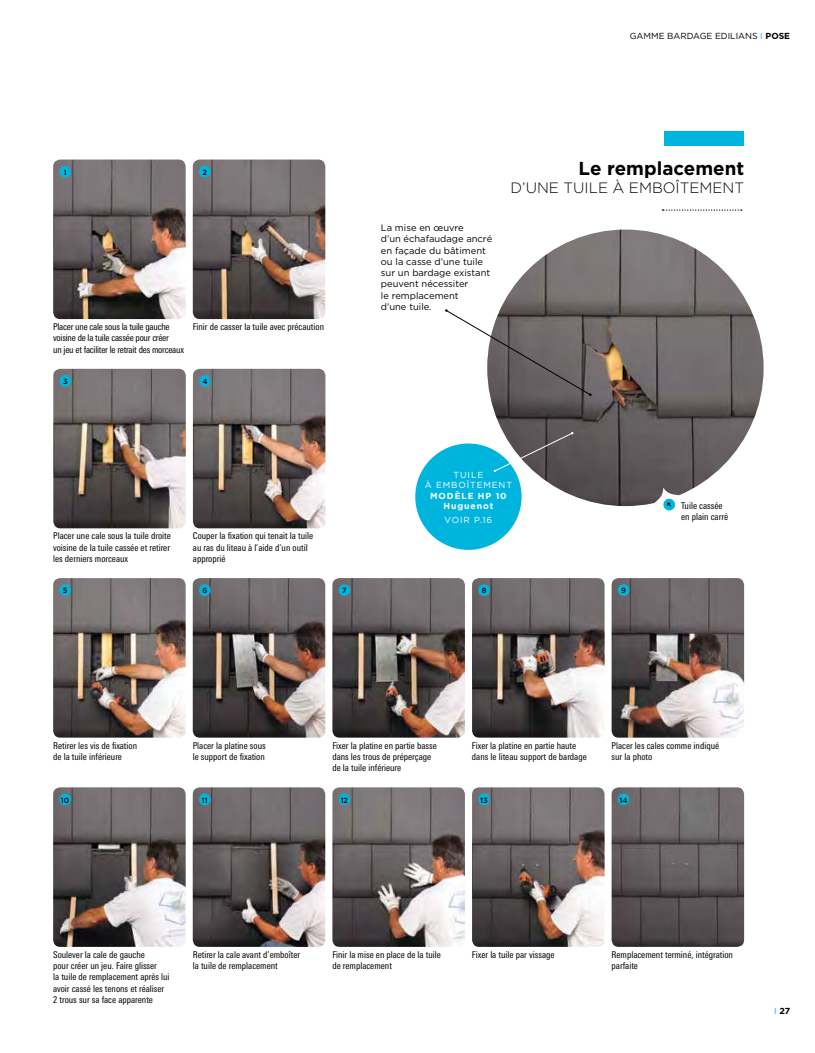
<style>
.page{position:relative;width:815px;height:1053px;background:#fff}
.page>*{position:absolute;margin:0;border:0;box-sizing:border-box;transform-origin:0 0}
.t1{font:700 18.75px "Gotham HTF";color:#000}
.t2{font:300 15px "Gotham HTF";color:#000}
.t3{font:condensed 9.38px/11.2px "Linotype Univers";color:#000}
.t4{font:9.38px/11.2px "Gotham HTF";color:#000}
.t5{font:condensed 9.38px/11.2px "Linotype Univers";letter-spacing:-.02em;color:#000}
.t6{font:8.75px "Gotham HTF";color:#000}
.t7{font:8.75px/10.5px "Gotham HTF";letter-spacing:.1em;color:#fff;text-align:center}
.t8{font:700 8.75px/10.5px "Gotham HTF";letter-spacing:.1em;color:#fff;text-align:center}
.t9{font:700 8.75px "Gotham HTF";color:#000}
.t10{font:500 7.5px "Gotham HTF";color:#000}
.s1{color:#00b5dd}
.s2{font-weight:700}
.s3{font-weight:400;color:#00b5dd}
</style>
<div class="page">
<img style="left:193px;top:578px;width:132px;height:159px">
<img style="left:332px;top:578px;width:133px;height:159px">
<img style="left:472px;top:578px;width:133px;height:159px">
<img style="left:612px;top:578px;width:132px;height:159px">
<img style="left:53px;top:578px;width:133px;height:159px">
<div style="left:59px;top:584px;width:12px;height:12px;background:#00b5dd;border-radius:50%"></div>
<div style="left:199px;top:584px;width:12px;height:12px;background:#00b5dd;border-radius:50%"></div>
<div style="left:339px;top:584px;width:11px;height:12px;background:#00b5dd;border-radius:50%"></div>
<div style="left:478px;top:584px;width:12px;height:12px;background:#00b5dd;border-radius:50%"></div>
<div style="left:618px;top:584px;width:11px;height:12px;background:#00b5dd;border-radius:50%"></div>
<img style="left:193px;top:787px;width:132px;height:159px">
<img style="left:332px;top:787px;width:133px;height:159px">
<img style="left:472px;top:787px;width:133px;height:159px">
<img style="left:612px;top:787px;width:132px;height:159px">
<img style="left:53px;top:787px;width:133px;height:159px">
<div style="left:59px;top:793px;width:12px;height:12px;background:#00b5dd;border-radius:50%"></div>
<div style="left:199px;top:793px;width:12px;height:12px;background:#00b5dd;border-radius:50%"></div>
<div style="left:339px;top:793px;width:11px;height:12px;background:#00b5dd;border-radius:50%"></div>
<div style="left:478px;top:793px;width:12px;height:12px;background:#00b5dd;border-radius:50%"></div>
<div style="left:618px;top:793px;width:11px;height:12px;background:#00b5dd;border-radius:50%"></div>
<img style="left:53px;top:159px;width:133px;height:160px">
<img style="left:193px;top:159px;width:132px;height:160px">
<div style="left:59px;top:166px;width:12px;height:11px;background:#00b5dd;border-radius:50%"></div>
<div style="left:199px;top:166px;width:12px;height:11px;background:#00b5dd;border-radius:50%"></div>
<img style="left:53px;top:369px;width:133px;height:159px">
<div style="left:60px;top:375px;width:11px;height:11px;background:#00b5dd;border-radius:50%"></div>
<img style="left:193px;top:369px;width:132px;height:159px">
<div style="left:199px;top:375px;width:12px;height:11px;background:#00b5dd;border-radius:50%"></div>
<svg style="left:662px;top:209px;width:80px;height:2px"></svg>
<div style="left:664px;top:131px;width:80px;height:14px;background:#00b5dd"></div>
<img style="left:487px;top:229px;width:277px;height:277px;border-radius:138px">
<div style="left:415px;top:443px;width:107px;height:107px;background:#00b5dd;border-radius:50%"></div>
<svg style="left:494px;top:432px;width:79px;height:40px"></svg>
<svg style="left:445px;top:309px;width:147px;height:87px"></svg>
<svg style="left:649px;top:487px;width:43px;height:24px"></svg>
<p class="t10" style="left:64px;top:168px;width:4px">1</p>
<p class="t10" style="left:203px;top:168px;width:6px">2</p>
<p class="t5" style="left:53px;top:321px;width:132px">Placer une cale sous la tuile gauche voisine de la tuile cassée pour créer<br>un jeu et faciliter le retrait des morceaux</p>
<p class="t3" style="left:193px;top:321px;width:133px">Finir de casser la tuile avec précaution</p>
<p class="t10" style="left:63px;top:377px;width:6px">3</p>
<p class="t10" style="left:202px;top:377px;width:7px">4</p>
<p class="t3" style="left:53px;top:530px;width:119px;text-align:justify">Placer une cale sous la tuile droite voisine de la tuile cassée et retirer les derniers morceaux</p>
<p class="t3" style="left:193px;top:530px;width:122px">Couper la fixation qui tenait la tuile au ras du liteau à l’aide d’un outil approprié</p>
<p class="t6" style="left:630px;top:31px;width:162px">GAMME BARDAGE EDILIANS <span class="s1">I</span> <span class="s2">POSE</span></p>
<p class="t4" style="left:381px;top:222px;width:113px">La mise en œuvre<br>d’un échafaudage ancré en façade du bâtiment ou la casse d’une tuile sur un bardage existant peuvent nécessiter<br>le remplacement<br>d’une tuile.</p>
<h1 class="t1" style="left:579px;top:157px;width:167px">Le remplacement</h1>
<h2 class="t2" style="left:511px;top:179px;width:235px">D’UNE TUILE À EMBOÎTEMENT</h2>
<p class="t7" style="left:425px;top:469px;width:89px">TUILE<br>À EMBOÎTEMENT</p>
<p class="t8" style="left:430px;top:490px;width:78px">MODÈLE HP 10<br>Huguenot</p>
<p class="t7" style="left:445px;top:514px;width:49px">VOIR P.16</p>
<p class="t3" style="left:681px;top:500px;width:48px">Tuile cassée en plain carré</p>
<p class="t10" style="left:63px;top:586px;width:6px">5</p>
<p class="t10" style="left:202px;top:586px;width:6px">6</p>
<p class="t10" style="left:342px;top:586px;width:6px">7</p>
<p class="t10" style="left:482px;top:586px;width:6px">8</p>
<p class="t10" style="left:621px;top:586px;width:6px">9</p>
<p class="t3" style="left:53px;top:739px;width:86px">Retirer les vis de fixation de la tuile inférieure</p>
<p class="t3" style="left:612px;top:739px;width:109px">Placer les cales comme indiqué sur la photo</p>
<p class="t3" style="left:193px;top:739px;width:74px">Placer la platine sous le support de fixation</p>
<p class="t3" style="left:332px;top:739px;width:106px">Fixer la platine en partie basse dans les trous de préperçage de la tuile inférieure</p>
<p class="t3" style="left:472px;top:739px;width:116px">Fixer la platine en partie haute dans le liteau support de bardage</p>
<p class="t10" style="left:61px;top:795px;width:10px">10</p>
<p class="t10" style="left:202px;top:795px;width:7px">11</p>
<p class="t10" style="left:341px;top:795px;width:9px">12</p>
<p class="t10" style="left:480px;top:795px;width:9px">13</p>
<p class="t10" style="left:620px;top:795px;width:10px">14</p>
<p class="t3" style="left:53px;top:948px;width:118px">Soulever la cale de gauche<br>pour créer un jeu. Faire glisser<br>la tuile de remplacement après lui avoir cassé les tenons et réaliser<br>2 trous sur sa face apparente</p>
<p class="t3" style="left:612px;top:948px;width:123px">Remplacement terminé, intégration parfaite</p>
<p class="t3" style="left:193px;top:948px;width:109px">Retirer la cale avant d’emboîter la tuile de remplacement</p>
<p class="t3" style="left:332px;top:948px;width:110px">Finir la mise en place de la tuile de remplacement</p>
<p class="t3" style="left:472px;top:948px;width:84px">Fixer la tuile par vissage</p>
<p class="t9" style="left:774px;top:1005px;width:17px"><span class="s3">I</span> 27</p>
</div>
